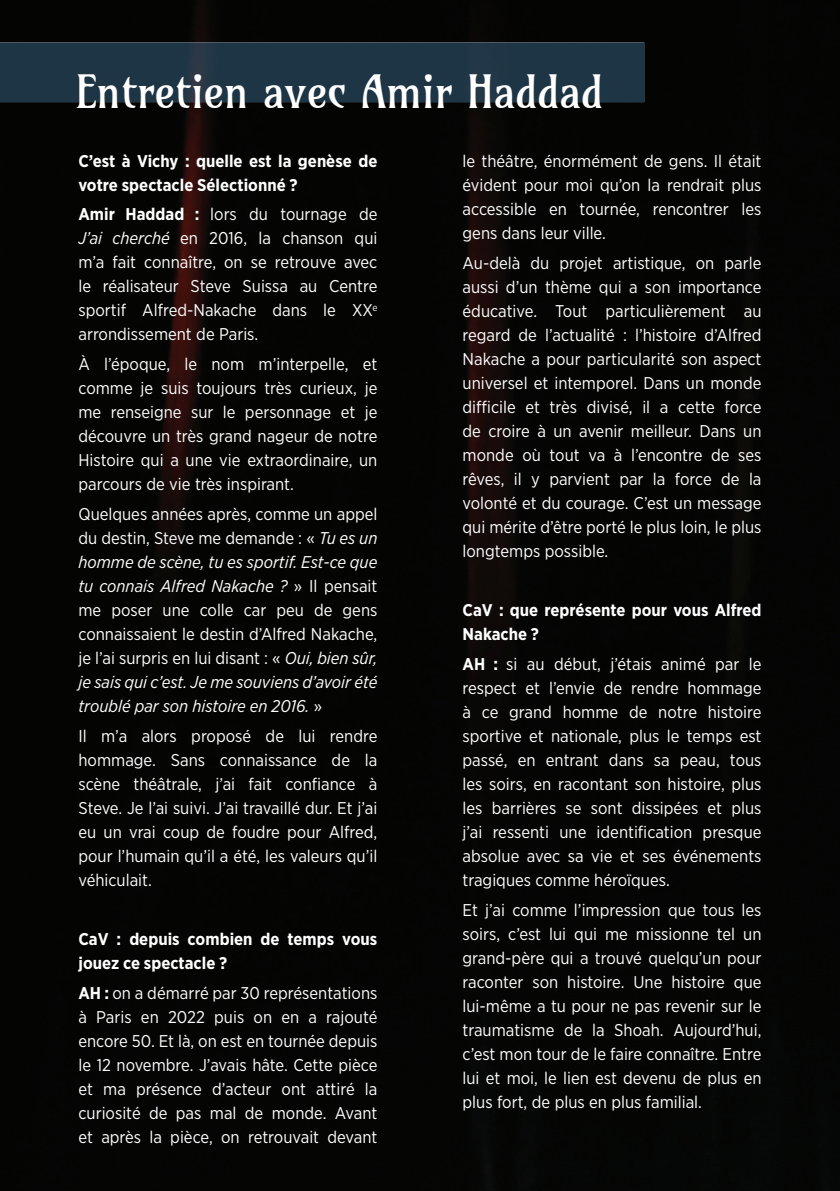
<style>
.page{position:relative;width:840px;height:1191px;background:#fff}
.page>*{position:absolute;margin:0;border:0;box-sizing:border-box;transform-origin:0 0}
.t1{font:44px "Amarante";color:#fff}
.t2{font:17px/24px "Gotham Narrow";color:#fff;text-align:justify}
.t3{font:700 17px/24px "Gotham Narrow";color:#fff}
.s1{font-weight:700}
.s2{font-style:italic}
</style>
<div class="page">
<div style="left:0;top:0;width:839px;height:1191px;background:#040503"></div>
<div style="left:0;top:43px;width:643px;height:59px;background:#1d3545"></div>
<h1 class="t1" style="left:76px;top:65px;width:528px">Entretien avec Amir Haddad</h1>
<p class="t3" style="left:78px;top:149px;width:300px">C’est à Vichy : quelle est la genèse de votre spectacle Sélectionné ?</p>
<p class="t2" style="left:78px;top:202px;width:300px"><span class="s1">Amir Haddad :</span> lors du tournage de <span class="s2">J’ai cherché</span> en 2016, la chanson qui m’a fait connaître, on se retrouve avec le réalisateur Steve Suissa au Centre sportif Alfred-Nakache dans le XX<sup>e </sup>arrondissement de Paris.</p>
<p class="t2" style="left:78px;top:352px;width:300px">À l’époque, le nom m’interpelle, et comme je suis toujours très curieux, je me renseigne sur le personnage et je découvre un très grand nageur de notre Histoire qui a une vie extraordinaire, un parcours de vie très inspirant.</p>
<p class="t2" style="left:78px;top:501px;width:300px">Quelques années après, comme un appel du destin, Steve me demande : « <span class="s2">Tu es un homme de scène, tu es sportif. Est-ce que tu connais Alfred Nakache ?</span> » Il pensait me poser une colle car peu de gens connaissaient le destin d’Alfred Nakache, je l’ai surpris en lui disant : « <span class="s2">Oui, bien sûr, je sais qui c’est. Je me souviens d’avoir été troublé par son histoire en 2016.</span> »</p>
<p class="t2" style="left:78px;top:723px;width:300px">Il m’a alors proposé de lui rendre hommage. Sans connaissance de la scène théâtrale, j’ai fait confiance à Steve. Je l’ai suivi. J’ai travaillé dur. Et j’ai eu un vrai coup de foudre pour Alfred, pour l’humain qu’il a été, les valeurs qu’il véhiculait.</p>
<p class="t3" style="left:78px;top:927px;width:300px">CaV : depuis combien de temps vous jouez ce spectacle ?</p>
<p class="t2" style="left:78px;top:980px;width:300px"><span class="s1">AH :</span> on a démarré par 30 représentations à Paris en 2022 puis on en a rajouté encore 50. Et là, on est en tournée depuis le 12 novembre. J’avais hâte. Cette pièce et ma présence d’acteur ont attiré la curiosité de pas mal de monde. Avant et après la pièce, on retrouvait devant</p>
<p class="t2" style="left:462px;top:148px;width:300px">le théâtre, énormément de gens. Il était évident pour moi qu’on la rendrait plus accessible en tournée, rencontrer les gens dans leur ville.</p>
<p class="t2" style="left:462px;top:250px;width:300px">Au-delà du projet artistique, on parle aussi d’un thème qui a son importance éducative. Tout particulièrement au regard de l’actualité : l’histoire d’Alfred Nakache a pour particularité son aspect universel et intemporel. Dans un monde difficile et très divisé, il a cette force de croire à un avenir meilleur. Dans un monde où tout va à l’encontre de ses rêves, il y parvient par la force de la volonté et du courage. C’est un message qui mérite d’être porté le plus loin, le plus longtemps possible.</p>
<p class="t3" style="left:462px;top:598px;width:300px">CaV : que représente pour vous Alfred<br>Nakache ?</p>
<p class="t2" style="left:462px;top:651px;width:300px"><span class="s1">AH :</span> si au début, j’étais animé par le respect et l’envie de rendre hommage à ce grand homme de notre histoire sportive et nationale, plus le temps est passé, en entrant dans sa peau, tous les soirs, en racontant son histoire, plus les barrières se sont dissipées et plus j’ai ressenti une identification presque absolue avec sa vie et ses événements tragiques comme héroïques.</p>
<p class="t2" style="left:462px;top:897px;width:300px">Et j’ai comme l’impression que tous les soirs, c’est lui qui me missionne tel un grand-père qui a trouvé quelqu’un pour raconter son histoire. Une histoire que lui-même a tu pour ne pas revenir sur le traumatisme de la Shoah. Aujourd’hui, c’est mon tour de le faire connaître. Entre lui et moi, le lien est devenu de plus en plus fort, de plus en plus familial.</p>
</div>
